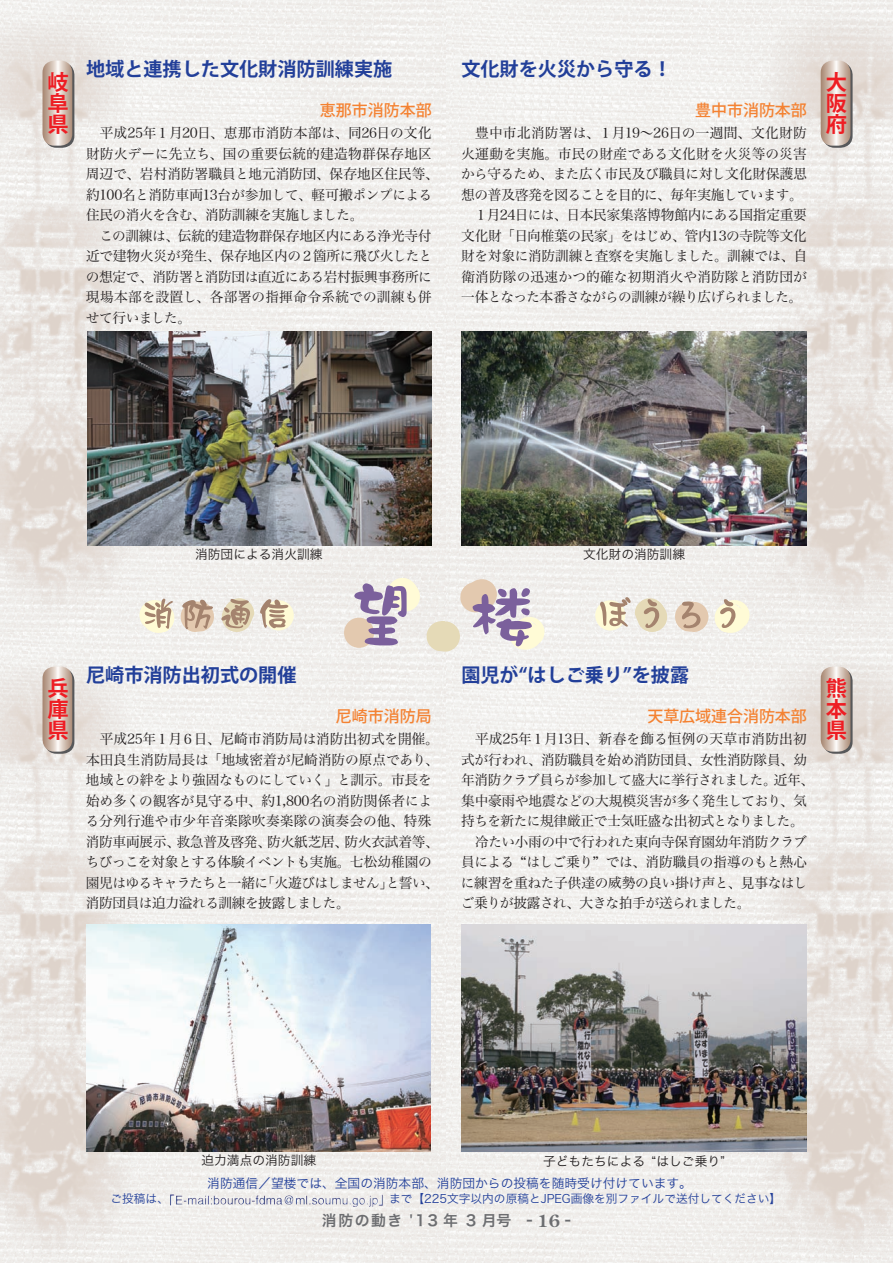
<style>
.page{position:relative;width:893px;height:1263px;background:#fff}
.page>*{position:absolute;margin:0;border:0;box-sizing:border-box;transform-origin:0 0}
.t1{font:700 21.3px/21.3px "Koz Go Std";color:#ee1d23;text-align:justify}
.t2{font:700 19.2px "Koz Go Std";color:#223f99}
.t3{font:500 15.9px "Koz Go Std";color:#f48232}
.t4{font:14.85px "Hira Kaku Pro W6";letter-spacing:.1em;color:#6c6d70}
.t5{font:13.8px/20.5px "Hira Min Pro N W3";letter-spacing:-.02em;color:#231f20}
.t6{font:13.8px "Hira Min Pro N W3";letter-spacing:.015em;color:#231f20}
.t7{font:13.8px "Hira Min Pro N W3";letter-spacing:.01em;color:#231f20}
.t8{font:13.8px "Hira Min Pro N W3";letter-spacing:-.045em;color:#231f20}
.t9{font:13.8px "Hira Min Pro N W3";letter-spacing:-.05em;color:#231f20}
.t10{font:13.8px "Hira Min Pro N W3";letter-spacing:-.04em;color:#231f20}
.t11{font:12.75px "Hira Kaku Pro N W3";color:#231f20}
.t12{font:12.75px "Hira Kaku Pro N W3";color:#223f99}
.t13{font:11.7px "Hira Kaku Pro N W3";color:#223f99}
.s1{font-family:"Century Old Style Std";font-weight:700;font-size:16.95px}
</style>
<div class="page">
<img style="left:0;top:0;width:893px;height:1263px">
<div style="left:344px;top:618px;width:30px;height:30px;background:#e3c9af;border-radius:50%"></div>
<div style="left:264px;top:600px;width:30px;height:30px;background:#fffbd6;border-radius:50%"></div>
<div style="left:595px;top:600px;width:30px;height:30px;background:#fffbd6;border-radius:50%"></div>
<svg style="left:354px;top:577px;width:192px;height:75px"></svg>
<svg style="left:138px;top:598px;width:150px;height:37px"></svg>
<svg style="left:600px;top:597px;width:151px;height:38px"></svg>
<img style="left:170px;top:1194px;width:213px;height:13px">
<img style="left:86px;top:925px;width:345px;height:226px">
<img style="left:461px;top:925px;width:346px;height:226px">
<svg style="left:45px;top:63px;width:29px;height:85px"></svg>
<svg style="left:43px;top:61px;width:29px;height:85px;background:#d0bfb3"></svg>
<svg style="left:823px;top:63px;width:30px;height:85px"></svg>
<svg style="left:821px;top:61px;width:29px;height:85px;background:#d0bfb3"></svg>
<svg style="left:45px;top:669px;width:29px;height:85px"></svg>
<svg style="left:43px;top:666px;width:29px;height:86px;background:#d1bfb4"></svg>
<svg style="left:823px;top:669px;width:30px;height:85px"></svg>
<svg style="left:821px;top:666px;width:29px;height:86px;background:#d1bfb3"></svg>
<img style="left:461px;top:332px;width:346px;height:213px">
<img style="left:88px;top:332px;width:344px;height:213px">
<h2 class="t2" style="left:86px;top:57px;width:308px">地域と連携した文化財消防訓練実施</h2>
<p class="t3" style="left:320px;top:100px;width:113px">恵那市消防本部</p>
<p class="t5" style="left:86px;top:121px;width:354px;text-indent:14px">平成25年１月20日、恵那市消防本部は、同26日の文化財防火デーに先立ち、国の重要伝統的建造物群保存地区周辺で、岩村消防署職員と地元消防団、保存地区住民等、約100名と消防車両13台が参加して、軽可搬ポンプによる住民の消火を含む、消防訓練を実施しました。</p>
<p class="t5" style="left:86px;top:224px;width:348px;text-align:justify;text-indent:14px">この訓練は、伝統的建造物群保存地区内にある浄光寺付近で建物火災が発生、保存地区内の２箇所に飛び火したとの想定で、消防署と消防団は直近にある岩村振興事務所に現場本部を設置し、各部署の指揮命令系統での訓練も併せて行いました。</p>
<h2 class="t2" style="left:461px;top:57px;width:212px">文化財を火災から守る！</h2>
<h1 class="t1" style="left:48px;top:73px;width:22px">岐阜県</h1>
<h1 class="t1" style="left:826px;top:73px;width:22px">大阪府</h1>
<p class="t3" style="left:695px;top:100px;width:113px">豊中市消防本部</p>
<p class="t6" style="left:475px;top:121px;width:333px">豊中市北消防署は、１月19〜26日の一週間、文化財防</p>
<p class="t6" style="left:461px;top:142px;width:347px">火運動を実施。市民の財産である文化財を火災等の災害</p>
<p class="t5" style="left:461px;top:162px;width:347px">から守るため、また広く市民及び職員に対し文化財保護思</p>
<p class="t8" style="left:461px;top:183px;width:343px">想の普及啓発を図ることを目的に、毎年実施しています。</p>
<p class="t5" style="left:474px;top:204px;width:334px">１月24日には、日本民家集落博物館内にある国指定重要</p>
<p class="t5" style="left:461px;top:224px;width:347px">文化財「日向椎葉の民家」をはじめ、管内13の寺院等文化</p>
<p class="t5" style="left:461px;top:245px;width:348px">財を対象に消防訓練と査察を実施しました。訓練では、自</p>
<p class="t6" style="left:461px;top:265px;width:347px">衛消防隊の迅速かつ的確な初期消火や消防隊と消防団が</p>
<p class="t9" style="left:461px;top:285px;width:343px">一体となった本番さながらの訓練が繰り広げられました。</p>
<p class="t11" style="left:195px;top:543px;width:129px">消防団による消火訓練</p>
<p class="t11" style="left:583px;top:543px;width:104px">文化財の消防訓練</p>
<h2 class="t2" style="left:461px;top:662px;width:229px">園児が“はしご乗り”を披露</h2>
<p class="t3" style="left:647px;top:706px;width:161px">天草広域連合消防本部</p>
<h2 class="t2" style="left:86px;top:662px;width:212px">尼崎市消防出初式の開催</h2>
<h1 class="t1" style="left:48px;top:679px;width:22px">兵庫県</h1>
<h1 class="t1" style="left:826px;top:679px;width:23px">熊本県</h1>
<p class="t3" style="left:336px;top:706px;width:97px">尼崎市消防局</p>
<p class="t7" style="left:475px;top:727px;width:333px">平成25年１月13日、新春を飾る恒例の天草市消防出初</p>
<p class="t5" style="left:461px;top:748px;width:347px">式が行われ、消防職員を始め消防団員、女性消防隊員、幼</p>
<p class="t5" style="left:461px;top:768px;width:354px">年消防クラブ員らが参加して盛大に挙行されました。近年、</p>
<p class="t5" style="left:461px;top:789px;width:347px">集中豪雨や地震などの大規模災害が多く発生しており、気</p>
<p class="t5" style="left:461px;top:809px;width:344px">持ちを新たに規律厳正で士気旺盛な出初式となりました。</p>
<p class="t5" style="left:475px;top:830px;width:333px">冷たい小雨の中で行われた東向寺保育園幼年消防クラブ</p>
<p class="t5" style="left:461px;top:850px;width:347px">員による “はしご乗り” では、消防職員の指導のもと熱心</p>
<p class="t5" style="left:461px;top:871px;width:348px">に練習を重ねた子供達の威勢の良い掛け声と、見事なはし</p>
<p class="t10" style="left:461px;top:891px;width:291px">ご乗りが披露され、大きな拍手が送られました。</p>
<p class="t5" style="left:86px;top:727px;width:355px;text-indent:14px">平成25年１月６日、尼崎市消防局は消防出初式を開催。本田良生消防局長は「地域密着が尼崎消防の原点であり、地域との絆をより強固なものにしていく」と訓示。市長を始め多くの観客が見守る中、約1,800名の消防関係者による分列行進や市少年音楽隊吹奏楽隊の演奏会の他、特殊消防車両展示、救急普及啓発、防火紙芝居、防火衣試着等、ちびっこを対象とする体験イベントも実施。七松幼稚園の園児はゆるキャラたちと一緒に「火遊びはしません」と誓い、消防団員は迫力溢れる訓練を披露しました。</p>
<p class="t11" style="left:201px;top:1149px;width:116px">迫力満点の消防訓練</p>
<p class="t11" style="left:543px;top:1150px;width:184px">子どもたちによる “はしご乗り”</p>
<p class="t12" style="left:207px;top:1171px;width:486px">消防通信／望楼では、全国の消防本部、消防団からの投稿を随時受け付けています。</p>
<p class="t13" style="left:111px;top:1188px;width:60px">ご投稿は、</p>
<p class="t13" style="left:389px;top:1188px;width:394px">まで【225文字以内の原稿とJPEG画像を別ファイルで送付してください】</p>
<p class="t4" style="left:322px;top:1207px;width:250px">消防の動き '13 年 3 月号 - <span class="s1">16</span> -</p>
</div>
